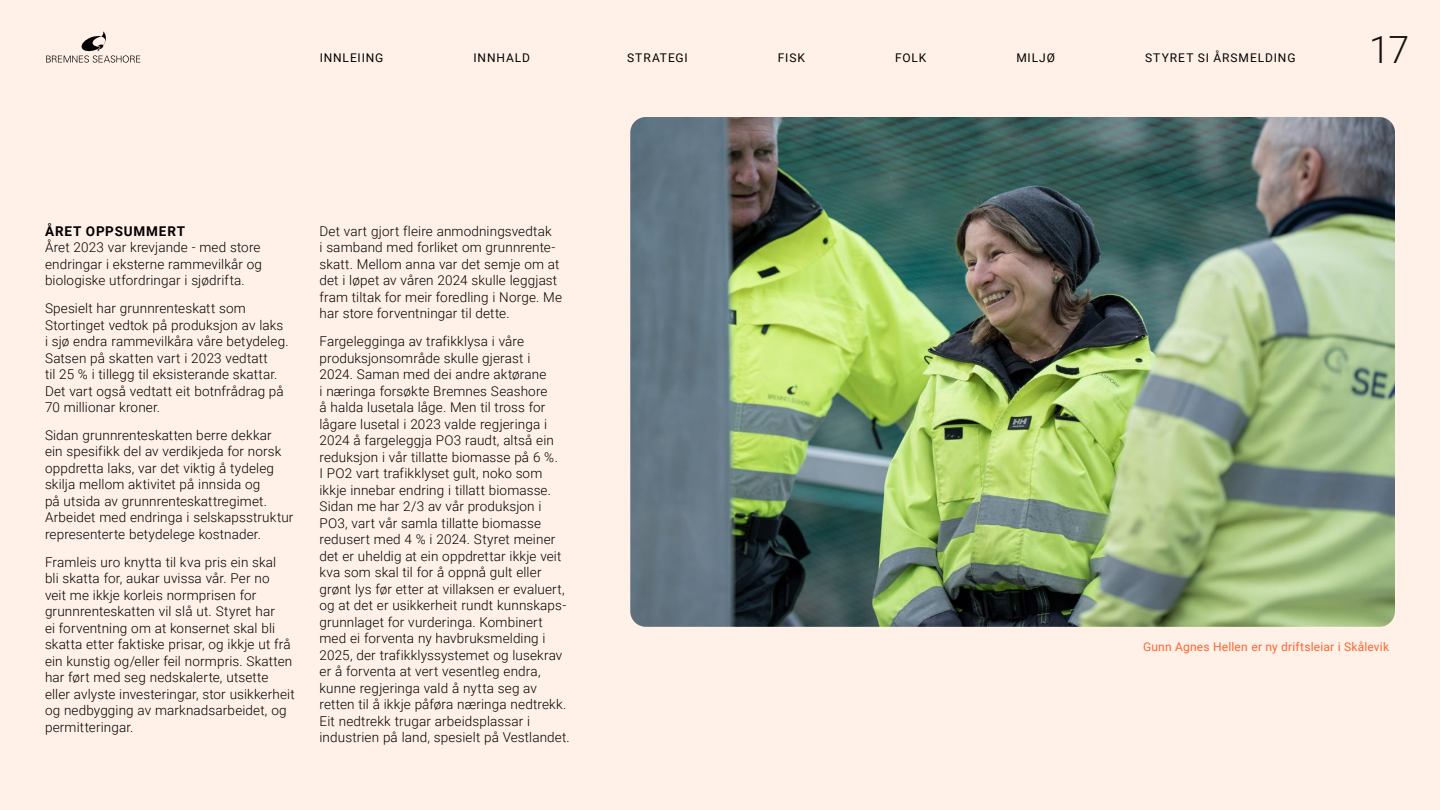
<style>
.page{position:relative;width:1440px;height:810px;background:#fff1e7}
.page>*{position:absolute;margin:0;border:0;box-sizing:border-box;transform-origin:0 0}
.t1{font:300 37.5px "Roboto";color:#131313}
.t2{font:300 13.5px/16.5px "Roboto";letter-spacing:.01em;color:#000}
.Brødtekst_bold_overskift_KAPITELER{font:700 13.5px "Roboto";letter-spacing:.06em;color:#000}
.t3{font:12px "Roboto";letter-spacing:.075em;color:#000}
.Bildetekst{font:12px "Roboto";letter-spacing:.015em;color:#ff6532}
</style>
<div class="page">
<img style="left:630px;top:117px;width:765px;height:510px">
<svg style="left:46px;top:31px;width:94px;height:32px"></svg>
<p class="t3" style="left:320px;top:49px;width:65px">INNLEIING</p>
<p class="t3" style="left:473px;top:49px;width:58px">INNHALD</p>
<p class="t3" style="left:627px;top:49px;width:62px">STRATEGI</p>
<p class="t3" style="left:778px;top:49px;width:29px">FISK</p>
<p class="t3" style="left:895px;top:49px;width:33px">FOLK</p>
<p class="t3" style="left:1016px;top:49px;width:40px">MILJØ</p>
<p class="t3" style="left:1145px;top:49px;width:152px">STYRET SI ÅRSMELDING</p>
<h1 class="t1" style="left:1369px;top:23px;width:42px">17</h1>
<p class="Brødtekst_bold_overskift_KAPITELER" style="left:45px;top:222px;width:141px">ÅRET OPPSUMMERT</p>
<p class="t2" style="left:45px;top:239px;width:219px;text-align:justify">Året 2023 var krevjande - med store endringar i eksterne rammevilkår og biologiske utfordringar i sjødrifta.</p>
<p class="t2" style="left:45px;top:300px;width:245px">Spesielt har grunnrenteskatt som Stortinget vedtok på produksjon av laks i sjø endra rammevilkåra våre betydeleg.<br>Satsen på skatten vart i 2023 vedtatt<br>til 25 % i tillegg til eksisterande skattar.<br>Det vart også vedtatt eit botnfrådrag på 70 millionar kroner.</p>
<p class="t2" style="left:45px;top:426px;width:250px">Sidan grunnrenteskatten berre dekkar<br>ein spesifikk del av verdikjeda for norsk oppdretta laks, var det viktig å tydeleg skilja mellom aktivitet på innsida og<br>på utsida av grunnrenteskattregimet.<br>Arbeidet med endringa i selskapsstruktur representerte betydelege kostnader.</p>
<p class="t2" style="left:45px;top:553px;width:251px">Framleis uro knytta til kva pris ein skal<br>bli skatta for, aukar uvissa vår. Per no<br>veit me ikkje korleis normprisen for grunnrenteskatten vil slå ut. Styret har<br>ei forventning om at konsernet skal bli skatta etter faktiske prisar, og ikkje ut frå ein kunstig og/eller feil normpris. Skatten har ført med seg nedskalerte, utsette eller avlyste investeringar, stor usikkerheit og nedbygging av marknadsarbeidet, og permitteringar.</p>
<p class="t2" style="left:320px;top:222px;width:244px">Det vart gjort fleire anmodningsvedtak<br>i samband med forliket om grunnrente&shy;skatt. Mellom anna var det semje om at det i løpet av våren 2024 skulle leggjast fram tiltak for meir foredling i Norge. Me har store forventningar til dette.</p>
<p class="t2" style="left:320px;top:333px;width:252px">Fargelegginga av trafikklysa i våre produksjonsområde skulle gjerast i<br>2024. Saman med dei andre aktørane<br>i næringa forsøkte Bremnes Seashore<br>å halda lusetala låge. Men til tross for lågare lusetal i 2023 valde regjeringa i 2024 å fargeleggja PO3 raudt, altså ein reduksjon i vår tillatte biomasse på 6 %.<br>I PO2 vart trafikklyset gult, noko som ikkje innebar endring i tillatt biomasse.<br>Sidan me har 2/3 av vår produksjon i PO3, vart vår samla tillatte biomasse redusert med 4 % i 2024. Styret meiner det er uheldig at ein oppdrettar ikkje veit kva som skal til for å oppnå gult eller grønt lys før etter at villaksen er evaluert, og at det er usikkerheit rundt kunnskaps&shy;grunnlaget for vurderinga. Kombinert med ei forventa ny havbruksmelding i 2025, der trafikklyssystemet og lusekrav er å forventa at vert vesentleg endra, kunne regjeringa vald å nytta seg av retten til å ikkje påføra næringa nedtrekk.<br>Eit nedtrekk trugar arbeidsplassar i industrien på land, spesielt på Vestlandet.</p>
<p class="Bildetekst" style="left:1143px;top:638px;width:248px">Gunn Agnes Hellen er ny driftsleiar i Skålevik</p>
</div>
